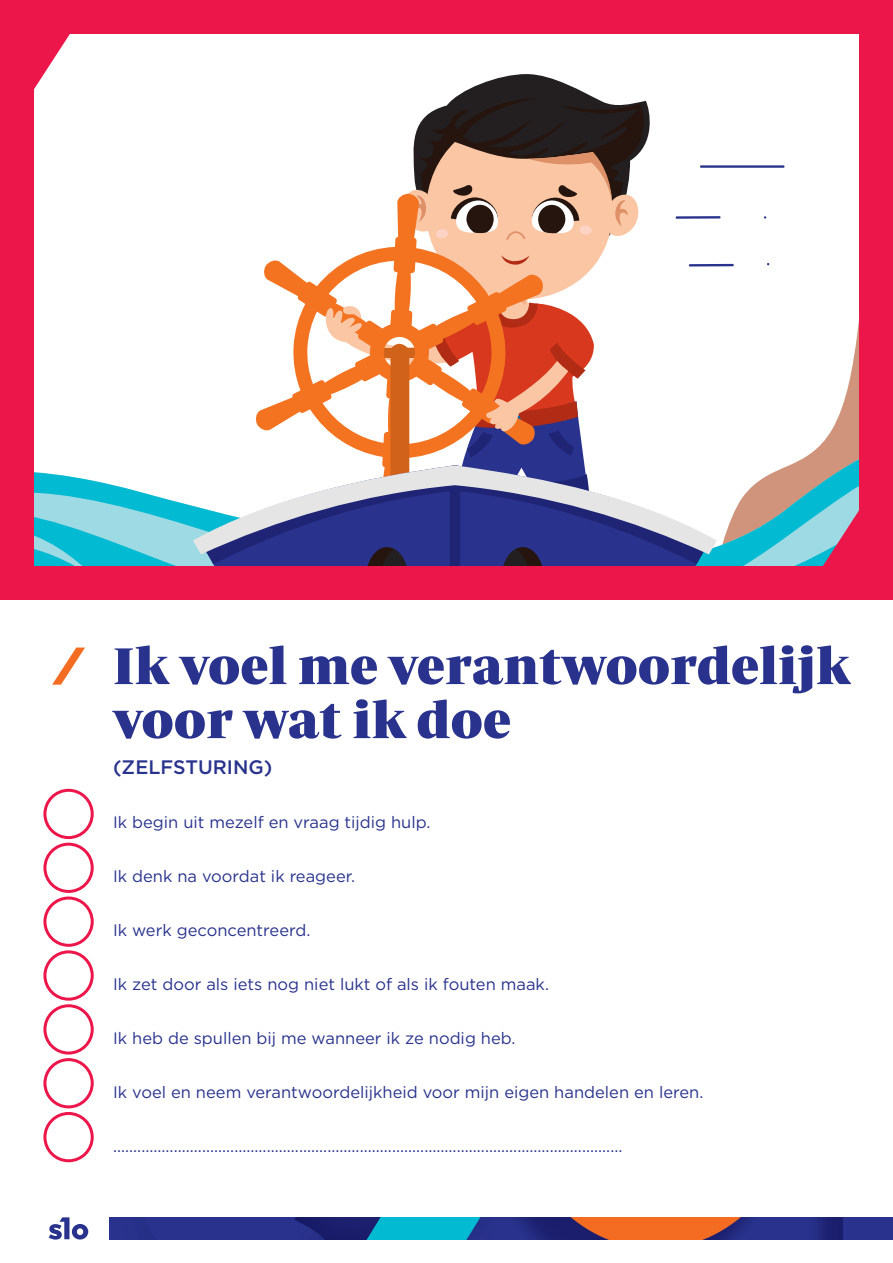
<style>
.page{position:relative;width:893px;height:1263px;background:#fff}
.page>*{position:absolute;margin:0;border:0;box-sizing:border-box;transform-origin:0 0}
.t1{font:52.5px/54px "Periodico Display";color:#29338d}
.t2{font:500 19.5px "Gotham";color:#29338d}
.t3{font:16.5px "Gotham";color:#29338d}
</style>
<div class="page">
<svg style="left:49px;top:1217px;width:39px;height:22px"></svg>
<img style="left:110px;top:1217px;width:783px;height:22px">
<div style="left:0;top:0;width:893px;height:600px;background:#ed164a"></div>
<div style="left:34px;top:34px;width:825px;height:532px;background:#fff"></div>
<svg style="left:711px;top:263px;width:148px;height:138px"></svg>
<svg style="left:700px;top:165px;width:85px;height:3px"></svg>
<hr style="left:675px;top:216px;width:46px;height:3px;background:#29338d;border-radius:2px">
<hr style="left:688px;top:264px;width:46px;height:2px;background:#29338d;border-radius:2px">
<svg style="left:34px;top:422px;width:825px;height:144px"></svg>
<svg style="left:454px;top:74px;width:141px;height:24px;fill:#231f20"></svg>
<svg style="left:255px;top:260px;width:70px;height:205px"></svg>
<svg style="left:204px;top:554px;width:502px;height:10px;background:#2a3b8e"></svg>
<svg style="left:325px;top:98px;width:330px;height:468px"></svg>
<svg style="left:193px;top:465px;width:524px;height:89px"></svg>
<svg style="left:34px;top:34px;width:36px;height:55px"></svg>
<svg style="left:801px;top:458px;width:58px;height:108px;background:#84a4b3"></svg>
<div style="left:43px;top:789px;width:51px;height:50px;border:3px solid #ed164a;border-radius:50%"></div>
<div style="left:43px;top:843px;width:51px;height:50px;border:3px solid #ed164a;border-radius:50%"></div>
<div style="left:43px;top:896px;width:51px;height:51px;border:3px solid #ed164a;border-radius:50%"></div>
<div style="left:43px;top:950px;width:51px;height:51px;border:3px solid #ed164a;border-radius:50%"></div>
<div style="left:43px;top:1004px;width:51px;height:50px;border:3px solid #ed164a;border-radius:50%"></div>
<div style="left:43px;top:1058px;width:51px;height:50px;border:3px solid #ed164a;border-radius:50%"></div>
<div style="left:43px;top:1112px;width:51px;height:50px;border:3px solid #ed164a;border-radius:50%"></div>
<svg style="left:52px;top:647px;width:33px;height:38px"></svg>
<h1 class="t1" style="left:113px;top:637px;width:739px">Ik voel me verantwoordelijk voor wat ik doe</h1>
<p class="t2" style="left:113px;top:754px;width:161px">(ZELFSTURING)</p>
<p class="t3" style="left:113px;top:812px;width:319px">Ik begin uit mezelf en vraag tijdig hulp.</p>
<p class="t3" style="left:113px;top:866px;width:243px">Ik denk na voordat ik reageer.</p>
<p class="t3" style="left:113px;top:920px;width:199px">Ik werk geconcentreerd.</p>
<p class="t3" style="left:113px;top:974px;width:437px">Ik zet door als iets nog niet lukt of als ik fouten maak.</p>
<p class="t3" style="left:113px;top:1028px;width:404px">Ik heb de spullen bij me wanneer ik ze nodig heb.</p>
<p class="t3" style="left:113px;top:1082px;width:592px">Ik voel en neem verantwoordelijkheid voor mijn eigen handelen en leren.</p>
<p class="t3" style="left:113px;top:1136px;width:511px">..............................................................................................................................</p>
</div>
